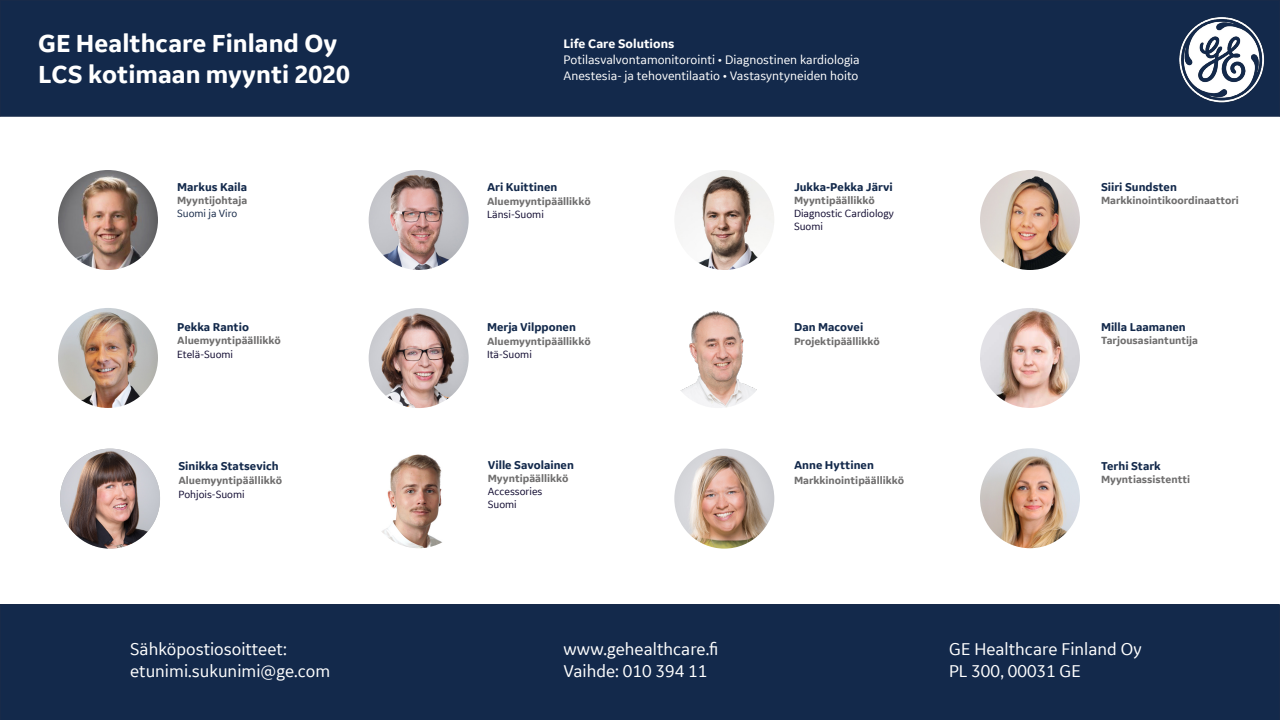
<style>
.page{position:relative;width:1280px;height:720px;background:#fff}
.page>*{position:absolute;margin:0;border:0;box-sizing:border-box;transform-origin:0 0}
.t1{font:700 26px/31.2px "GE Inspira Sans";color:#fff}
.t2{font:18px/21.6px "GE Inspira Sans";color:#fff}
.t3{font:13px/15.6px "GE Inspira Sans";color:#fff}
.t4{font:700 13px "GE Inspira Sans";color:#fff}
.t5{font:700 12px "GE Inspira Sans";color:#13294b}
.t6{font:700 11px "GE Inspira Sans";color:#706f6f}
.t7{font:11px/13.2px "GE Inspira Sans";color:#100a30}
.t8{font:11px "GE Inspira Sans";color:#182a49}
</style>
<div class="page">
<div style="left:0;top:604px;width:1280px;height:116px;background:#13294b"></div>
<div style="left:0;top:0;width:1280px;height:116px;background:#13294b"></div>
<img style="left:1179px;top:17px;width:86px;height:86px">
<div style="left:0;top:0;width:1280px;height:117px;border:1px solid #182a49"></div>
<img style="left:369px;top:448px;width:100px;height:100px;border-radius:50px">
<img style="left:58px;top:308px;width:100px;height:100px;border-radius:50px">
<img style="left:674px;top:170px;width:100px;height:100px;border-radius:50px">
<img style="left:58px;top:170px;width:100px;height:100px;border-radius:50px">
<img style="left:369px;top:308px;width:100px;height:100px;border-radius:50px">
<img style="left:369px;top:170px;width:100px;height:100px;border-radius:50px">
<img style="left:60px;top:449px;width:100px;height:100px;border-radius:50px">
<img style="left:674px;top:449px;width:100px;height:100px;border-radius:50px">
<img style="left:668px;top:308px;width:100px;height:100px;border-radius:50px">
<img style="left:980px;top:170px;width:100px;height:100px;border-radius:50px">
<img style="left:980px;top:308px;width:100px;height:100px;border-radius:50px">
<img style="left:980px;top:448px;width:100px;height:100px;border-radius:50px">
<h1 class="t1" style="left:38px;top:27px;width:313px">GE Healthcare Finland Oy<br>LCS kotimaan myynti 2020</h1>
<p class="t4" style="left:563px;top:36px;width:112px">Life Care Solutions</p>
<p class="t3" style="left:563px;top:52px;width:298px">Potilasvalvontamonitorointi • Diagnostinen kardiologia<br>Anestesia- ja tehoventilaatio • Vastasyntyneiden hoito</p>
<p class="t5" style="left:177px;top:179px;width:71px">Markus Kaila</p>
<p class="t6" style="left:177px;top:193px;width:72px">Myyntijohtaja</p>
<p class="t8" style="left:177px;top:206px;width:62px">Suomi ja Viro</p>
<p class="t5" style="left:487px;top:179px;width:72px">Ari Kuittinen</p>
<p class="t6" style="left:487px;top:194px;width:105px">Aluemyyntipäällikkö</p>
<p class="t7" style="left:487px;top:208px;width:58px">Länsi-Suomi</p>
<p class="t5" style="left:794px;top:179px;width:100px">Jukka-Pekka Järvi</p>
<p class="t6" style="left:794px;top:193px;width:82px">Myyntipäällikkö</p>
<p class="t7" style="left:794px;top:206px;width:101px">Diagnostic Cardiology<br>Suomi</p>
<p class="t5" style="left:1101px;top:179px;width:77px">Siiri Sundsten</p>
<p class="t6" style="left:1101px;top:193px;width:139px">Markkinointikoordinaattori</p>
<p class="t5" style="left:177px;top:320px;width:73px">Pekka Rantio</p>
<p class="t6" style="left:177px;top:334px;width:105px">Aluemyyntipäällikkö</p>
<p class="t7" style="left:177px;top:347px;width:58px">Etelä-Suomi</p>
<p class="t5" style="left:487px;top:319px;width:90px">Merja Vilpponen</p>
<p class="t6" style="left:487px;top:335px;width:105px">Aluemyyntipäällikkö</p>
<p class="t7" style="left:487px;top:348px;width:46px">Itä-Suomi</p>
<p class="t5" style="left:794px;top:319px;width:71px">Dan Macovei</p>
<p class="t6" style="left:794px;top:335px;width:87px">Projektipäällikkö</p>
<p class="t5" style="left:1101px;top:319px;width:86px">Milla Laamanen</p>
<p class="t6" style="left:1101px;top:334px;width:99px">Tarjousasiantuntija</p>
<p class="t5" style="left:178px;top:459px;width:102px">Sinikka Statsevich</p>
<p class="t6" style="left:178px;top:474px;width:105px">Aluemyyntipäällikkö</p>
<p class="t7" style="left:178px;top:487px;width:68px">Pohjois-Suomi</p>
<p class="t5" style="left:488px;top:457px;width:88px">Ville Savolainen</p>
<p class="t6" style="left:488px;top:471px;width:82px">Myyntipäällikkö</p>
<p class="t7" style="left:488px;top:485px;width:56px">Accessories<br>Suomi</p>
<p class="t5" style="left:794px;top:458px;width:81px">Anne Hyttinen</p>
<p class="t6" style="left:794px;top:473px;width:112px">Markkinointipäällikkö</p>
<p class="t5" style="left:1101px;top:459px;width:61px">Terhi Stark</p>
<p class="t6" style="left:1101px;top:473px;width:91px">Myyntiassistentti</p>
<h2 class="t2" style="left:130px;top:638px;width:202px">Sähköpostiosoitteet: etunimi.sukunimi@ge.com</h2>
<h2 class="t2" style="left:563px;top:638px;width:157px">www.gehealthcare.fi<br>Vaihde: 010 394 11</h2>
<h2 class="t2" style="left:949px;top:638px;width:194px">GE Healthcare Finland Oy<br>PL 300, 00031 GE</h2>
</div>
